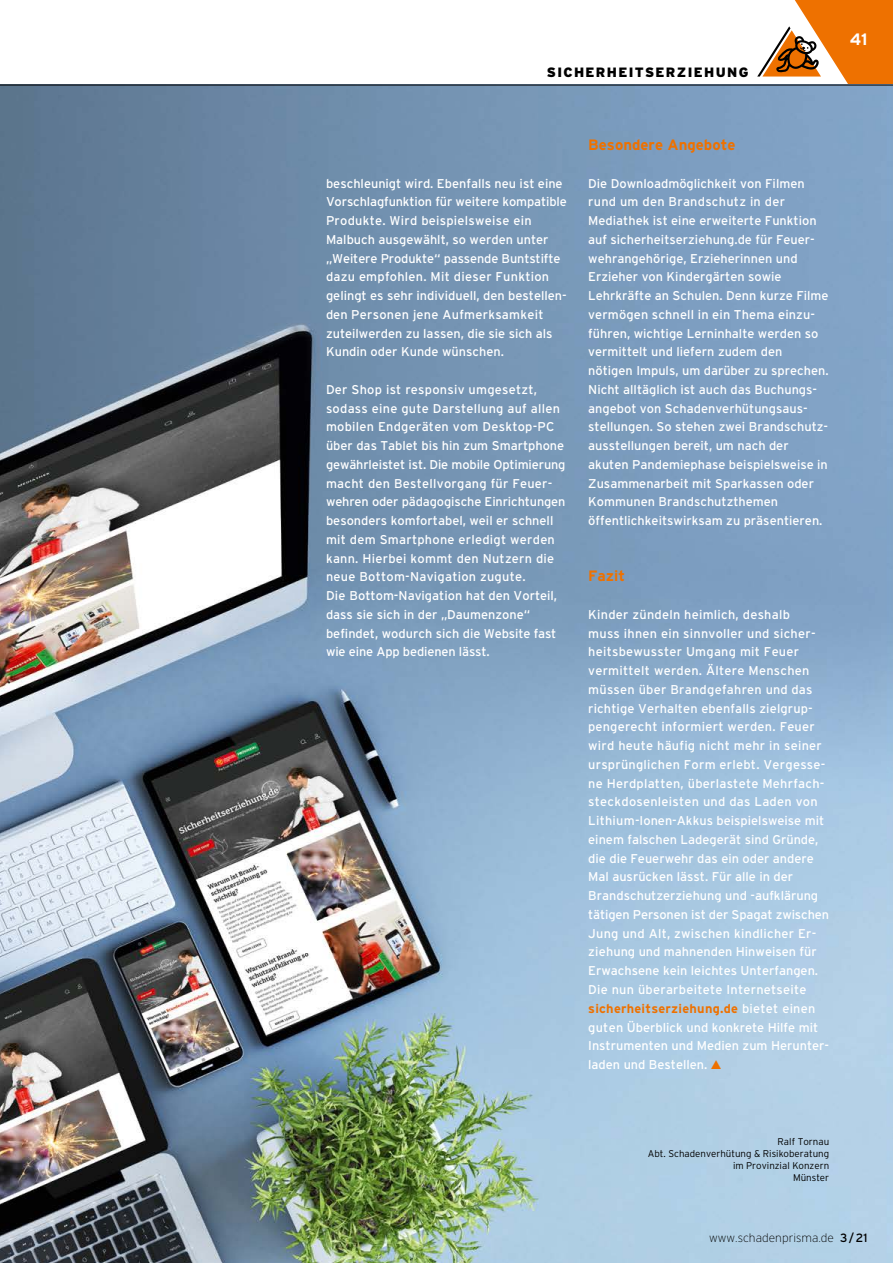
<style>
.page{position:relative;width:893px;height:1263px;background:#fff}
.page>*{position:absolute;margin:0;border:0;box-sizing:border-box;transform-origin:0 0}
.t1{font:700 16.5px "Interstate";color:#fff}
.t2{font:700 15px "Interstate";color:#ee7100}
.t3{font:900 13.5px "Interstate";letter-spacing:.1em;color:#000}
.t4{font:12.75px/18.8px "Interstate";color:#fff}
.t5{font:12.75px/18.8px "Interstate";letter-spacing:.02em;color:#fff}
.t6{font:200 12px "Interstate";color:#000}
.t7{font:300 9.75px/12px "Interstate";color:#000;text-align:right}
.s1{font-weight:700;color:#ee7100}
.s2{font-weight:400}
</style>
<div class="page">
<svg style="left:757px;top:0;width:136px;height:85px"></svg>
<img style="left:0;top:86px;width:893px;height:1177px">
<hr style="left:0;top:85px;width:893px;height:1px;background:#000">
<svg style="left:711px;top:1060px;width:10px;height:9px"></svg>
<p class="t3" style="left:547px;top:64px;width:203px">SICHERHEITSERZIEHUNG</p>
<p class="t1" style="left:850px;top:30px;width:19px">41</p>
<p class="t4" style="left:326px;top:174px;width:242px">beschleunigt wird. Ebenfalls neu ist eine Vorschlagfunktion für weitere kompatible Produkte. Wird beispielsweise ein Malbuch ausgewählt, so werden unter „Weitere Produkte“ passende Buntstifte dazu empfohlen. Mit dieser Funktion gelingt es sehr individuell, den bestellen&shy;den Personen jene Aufmerksamkeit zuteilwerden zu lassen, die sie sich als Kundin oder Kunde wünschen.</p>
<p class="t4" style="left:326px;top:380px;width:241px">Der Shop ist responsiv umgesetzt, sodass eine gute Darstellung auf allen mobilen Endgeräten vom Desktop-PC über das Tablet bis hin zum Smartphone gewährleistet ist. Die mobile Optimierung macht den Bestellvorgang für Feuer&shy;wehren oder pädagogische Einrichtungen besonders komfortabel, weil er schnell mit dem Smartphone erledigt werden kann. Hierbei kommt den Nutzern die neue Bottom-Navigation zugute.<br>Die Bottom-Navigation hat den Vorteil, dass sie sich in der „Daumenzone“ befindet, wodurch sich die Website fast wie eine App bedienen lässt.</p>
<p class="t2" style="left:588px;top:136px;width:149px">Besondere Angebote</p>
<p class="t4" style="left:588px;top:174px;width:242px">Die Downloadmöglichkeit von Filmen rund um den Brandschutz in der Mediathek ist eine erweiterte Funktion auf sicherheitserziehung.de für Feuer&shy;wehrangehörige, Erzieherinnen und Erzieher von Kindergärten sowie Lehrkräfte an Schulen. Denn kurze Filme vermögen schnell in ein Thema einzu&shy;führen, wichtige Lerninhalte werden so vermittelt und liefern zudem den nötigen Impuls, um darüber zu sprechen.<br>Nicht alltäglich ist auch das Buchungs&shy;angebot von Schadenverhütungsaus&shy;stellungen. So stehen zwei Brandschutz&shy;ausstellungen bereit, um nach der akuten Pandemiephase beispielsweise in Zusammenarbeit mit Sparkassen oder Kommunen Brandschutzthemen öffentlichkeitswirksam zu präsentieren.</p>
<p class="t2" style="left:588px;top:568px;width:38px">Fazit</p>
<p class="t5" style="left:588px;top:605px;width:242px">Kinder zündeln heimlich, deshalb<br>muss ihnen ein sinnvoller und sicher&shy;heitsbewusster Umgang mit Feuer vermittelt werden. Ältere Menschen müssen über Brandgefahren und das richtige Verhalten ebenfalls zielgrup&shy;pengerecht informiert werden. Feuer wird heute häufig nicht mehr in seiner ursprünglichen Form erlebt. Vergesse&shy;ne Herdplatten, überlastete Mehrfach&shy;steckdosenleisten und das Laden von Lithium-Ionen-Akkus beispielsweise mit einem falschen Ladegerät sind Gründe, die die Feuerwehr das ein oder andere Mal ausrücken lässt. Für alle in der Brandschutzerziehung und -aufklärung tätigen Personen ist der Spagat zwischen Jung und Alt, zwischen kindlicher Er&shy;ziehung und mahnenden Hinweisen für Erwachsene kein leichtes Unterfangen.<br>Die nun überarbeitete Internetseite <span class="s1">sicherheitserziehung.de</span> bietet einen guten Überblick und konkrete Hilfe mit Instrumenten und Medien zum Herunter&shy;laden und Bestellen.</p>
<p class="t7" style="left:648px;top:1136px;width:183px">Ralf Tornau<br>Abt. Schadenverhütung &amp; Risikoberatung im Provinzial Konzern<br>Münster</p>
<p class="t6" style="left:709px;top:1231px;width:160px">www.schadenprisma.de <span class="s2">3/21</span></p>
</div>
